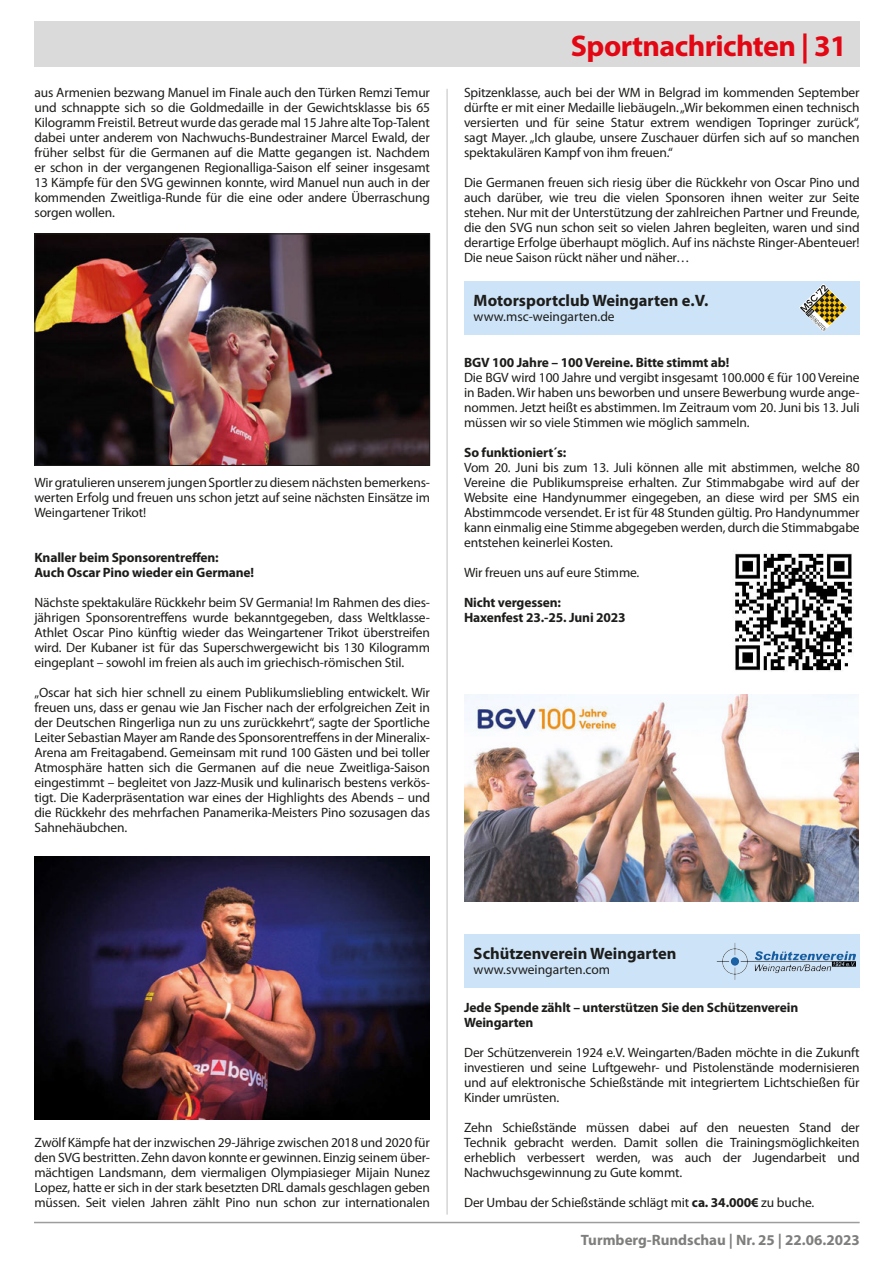
<style>
.page{position:relative;width:895px;height:1263px;background:#fff}
.page>*{position:absolute;margin:0;border:0;box-sizing:border-box;transform-origin:0 0}
.t1{font:700 30px "Myriad Pro";letter-spacing:-.02em;color:#e30613}
.t2{font:700 16.5px "Myriad Pro";color:#1d1d1b}
.t3{font:700 15px "Myriad Pro";color:#7e7e7d}
.Text{font:13.5px/15px "Myriad Pro";letter-spacing:-.01em;color:#1d1d1b;text-align:justify}
.Text-2{font:700 13.5px/15px "Myriad Pro";letter-spacing:-.01em;color:#1d1d1b}
.copyright{font:700 13.5px/15px "Myriad Pro";letter-spacing:-.01em;color:#1d1d1b}
.s1{font-weight:700}
</style>
<div class="page">
<hr style="left:34px;top:1221px;width:825px;height:2px;background:#9d9d9c">
<hr style="left:447px;top:89px;width:1px;height:1125px;background:#c1c0c0">
<div style="left:34px;top:22px;width:825px;height:45px;background:#dadada"></div>
<img style="left:36px;top:235px;width:392px;height:229px">
<div style="left:34px;top:233px;width:396px;height:233px;border:1px solid #1d1d1b"></div>
<img style="left:34px;top:856px;width:395px;height:263px">
<img style="left:464px;top:694px;width:395px;height:207px">
<div style="left:464px;top:934px;width:395px;height:53px;background:#cde3f7"></div>
<img style="left:716px;top:943px;width:139px;height:37px">
<div style="left:464px;top:281px;width:395px;height:53px;background:#cde3f7"></div>
<svg style="left:799px;top:283px;width:48px;height:49px"></svg>
<img style="left:735px;top:553px;width:118px;height:119px">
<p class="Text" style="left:34px;top:84px;width:397px">aus Armenien bezwang Manuel im Finale auch den Türken Remzi Temur und schnappte sich so die Goldmedaille in der Gewichtsklasse bis 65<br>Kilogramm Freistil. Betreut wurde das gerade mal 15 Jahre alte Top-Talent dabei unter anderem von Nachwuchs-Bundestrainer Marcel Ewald, der früher selbst für die Germanen auf die Matte gegangen ist. Nachdem er schon in der vergangenen Regionalliga-Saison elf seiner insgesamt 13 Kämpfe für den SVG gewinnen konnte, wird Manuel nun auch in der kommenden Zweitliga-Runde für die eine oder andere Überraschung sorgen wollen.</p>
<p class="Text" style="left:34px;top:474px;width:397px">Wir gratulieren unserem jungen Sportler zu diesem nächsten bemerkens&shy;werten Erfolg und freuen uns schon jetzt auf seine nächsten Einsätze im Weingartener Trikot!</p>
<p class="copyright" style="left:34px;top:549px;width:221px">Knaller beim Sponsorentreffen:<br>Auch Oscar Pino wieder ein Germane!</p>
<p class="Text" style="left:34px;top:594px;width:397px">Nächste spektakuläre Rückkehr beim SV Germania! Im Rahmen des dies&shy;jährigen Sponsorentreffens wurde bekanntgegeben, dass Weltklasse-Athlet Oscar Pino künftig wieder das Weingartener Trikot überstreifen wird. Der Kubaner ist für das Superschwergewicht bis 130 Kilogramm eingeplant – sowohl im freien als auch im griechisch-römischen Stil.</p>
<p class="Text" style="left:34px;top:684px;width:397px">„Oscar hat sich hier schnell zu einem Publikumsliebling entwickelt. Wir freuen uns, dass er genau wie Jan Fischer nach der erfolgreichen Zeit in der Deutschen Ringerliga nun zu uns zurückkehrt“, sagte der Sportliche Leiter Sebastian Mayer am Rande des Sponsorentreffens in der Mineralix-Arena am Freitagabend. Gemeinsam mit rund 100 Gästen und bei toller Atmosphäre hatten sich die Germanen auf die neue Zweitliga-Saison eingestimmt – begleitet von Jazz-Musik und kulinarisch bestens verkös&shy;tigt. Die Kaderpräsentation war eines der Highlights des Abends – und die Rückkehr des mehrfachen Panamerika-Meisters Pino sozusagen das Sahnehäubchen.</p>
<p class="t1" style="left:571px;top:26px;width:277px">Sportnachrichten | 31</p>
<p class="Text" style="left:464px;top:84px;width:397px">Spitzenklasse, auch bei der WM in Belgrad im kommenden September dürfte er mit einer Medaille liebäugeln. „Wir bekommen einen technisch versierten und für seine Statur extrem wendigen Topringer zurück“, sagt Mayer. „Ich glaube, unsere Zuschauer dürfen sich auf so manchen spektakulären Kampf von ihm freuen.“</p>
<p class="Text" style="left:464px;top:174px;width:397px">Die Germanen freuen sich riesig über die Rückkehr von Oscar Pino und auch darüber, wie treu die vielen Sponsoren ihnen weiter zur Seite stehen. Nur mit der Unterstützung der zahlreichen Partner und Freunde, die den SVG nun schon seit so vielen Jahren begleiten, waren und sind derartige Erfolge überhaupt möglich. Auf ins nächste Ringer-Abenteuer!<br>Die neue Saison rückt näher und näher…</p>
<p class="t2" style="left:473px;top:290px;width:236px">Motorsportclub Weingarten e.V.</p>
<p class="Text" style="left:473px;top:309px;width:143px">www.msc-weingarten.de</p>
<p class="Text-2" style="left:464px;top:354px;width:267px">BGV 100 Jahre – 100 Vereine. Bitte stimmt ab!</p>
<p class="Text" style="left:464px;top:369px;width:397px">Die BGV wird 100 Jahre und vergibt insgesamt 100.000 € für 100 Vereine in Baden. Wir haben uns beworben und unsere Bewerbung wurde ange&shy;nommen. Jetzt heißt es abstimmen. Im Zeitraum vom 20. Juni bis 13. Juli müssen wir so viele Stimmen wie möglich sammeln.</p>
<p class="Text-2" style="left:464px;top:444px;width:104px">So funktioniert´s:</p>
<p class="Text" style="left:464px;top:459px;width:397px">Vom 20. Juni bis zum 13. Juli können alle mit abstimmen, welche 80<br>Vereine die Publikumspreise erhalten. Zur Stimmabgabe wird auf der Website eine Handynummer eingegeben, an diese wird per SMS ein Abstimmcode versendet. Er ist für 48 Stunden gültig. Pro Handynummer kann einmalig eine Stimme abgegeben werden, durch die Stimmabgabe entstehen keinerlei Kosten.</p>
<p class="Text" style="left:464px;top:564px;width:177px">Wir freuen uns auf eure Stimme.</p>
<p class="Text-2" style="left:464px;top:594px;width:99px">Nicht vergessen:</p>
<p class="Text-2" style="left:464px;top:609px;width:163px">Haxenfest 23.-25. Juni 2023</p>
<p class="Text" style="left:34px;top:1134px;width:397px">Zwölf Kämpfe hat der inzwischen 29-Jährige zwischen 2018 und 2020 für den SVG bestritten. Zehn davon konnte er gewinnen. Einzig seinem über&shy;mächtigen Landsmann, dem viermaligen Olympiasieger Mijain Nunez Lopez, hatte er sich in der stark besetzten DRL damals geschlagen geben müssen. Seit vielen Jahren zählt Pino nun schon zur internationalen</p>
<p class="t2" style="left:473px;top:943px;width:204px">Schützenverein Weingarten</p>
<p class="Text" style="left:473px;top:962px;width:138px">www.svweingarten.com</p>
<p class="Text-2" style="left:464px;top:999px;width:336px">Jede Spende zählt – unterstützen Sie den Schützenverein<br>Weingarten</p>
<p class="Text" style="left:464px;top:1044px;width:397px">Der Schützenverein 1924 e.V. Weingarten/Baden möchte in die Zukunft investieren und seine Luftgewehr- und Pistolenstände modernisieren und auf elektronische Schießstände mit integriertem Lichtschießen für Kinder umrüsten.</p>
<p class="Text" style="left:464px;top:1119px;width:397px">Zehn Schießstände müssen dabei auf den neuesten Stand der Technik gebracht werden. Damit sollen die Trainingsmöglichkeiten erheblich verbessert werden, was auch der Jugendarbeit und Nachwuchsgewinnung zu Gute kommt.</p>
<p class="Text" style="left:464px;top:1194px;width:352px">Der Umbau der Schießstände schlägt mit <span class="s1">ca. 34.000€</span> zu buche.</p>
<p class="t3" style="left:581px;top:1230px;width:280px">Turmberg-Rundschau | Nr. 25 | 22.06.2023</p>
</div>
